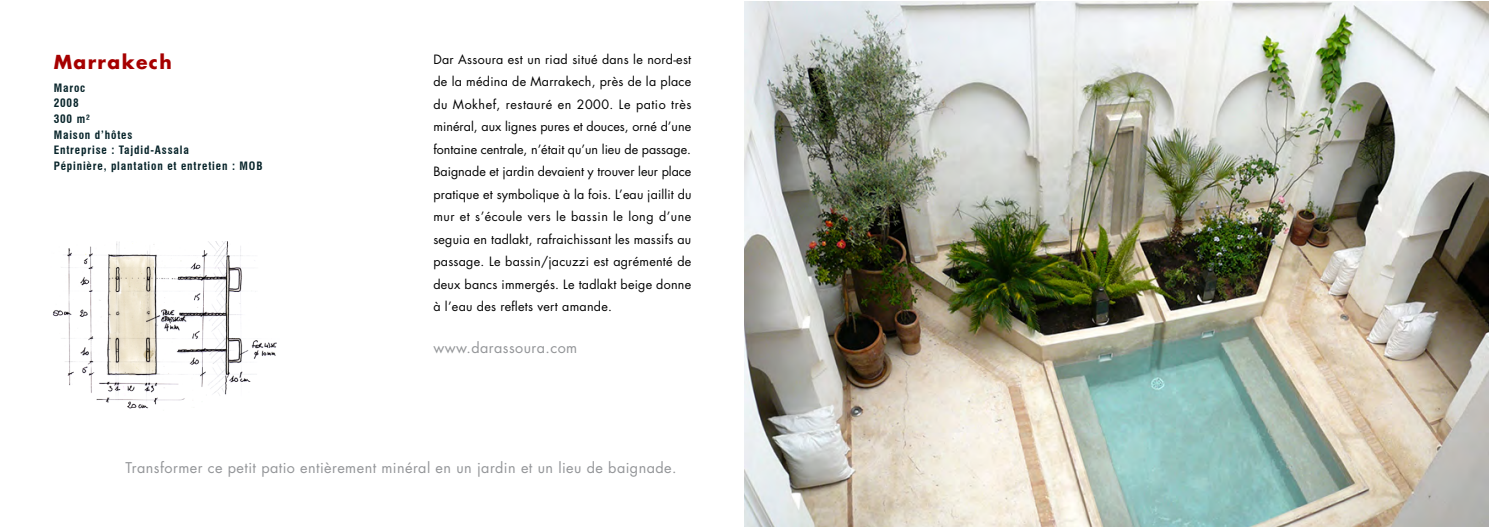
<style>
.page{position:relative;width:1489px;height:527px;background:#fff}
.page>*{position:absolute;margin:0;border:0;box-sizing:border-box;transform-origin:0 0}
.t1{font:700 18.75px "Futura Std";letter-spacing:.075em;color:#a60000}
.t2{font:14.38px "Futura Std";letter-spacing:.03em;color:#939598}
.t3{font:12.5px/22.5px "Futura Std";letter-spacing:.02em;color:#000;text-align:justify}
.t4{font:700 condensed 11.25px/15.6px "Swiss 721 BT";letter-spacing:.075em;color:#062329}
</style>
<div class="page">
<img style="left:53px;top:241px;width:224px;height:168px">
<img style="left:744px;top:1px;width:744px;height:525px">
<h1 class="t1" style="left:54px;top:50px;width:120px">Marrakech</h1>
<p class="t4" style="left:54px;top:80px;width:210px">Maroc<br>2008<br>300 m²<br>Maison d’hôtes<br>Entreprise : Tajdid-Assala<br>Pépinière, plantation et entretien : MOB</p>
<p class="t3" style="left:433px;top:48px;width:259px">Dar Assoura est un riad situé dans le nord-est de la médina de Marrakech, près de la place du Mokhef, restauré en 2000. Le patio très minéral, aux lignes pures et douces, orné d’une fontaine centrale, n’était qu’un lieu de passage.<br>Baignade et jardin devaient y trouver leur place pratique et symbolique à la fois. L’eau jaillit du mur et s’écoule vers le bassin le long d’une seguia en tadlakt, rafraichissant les massifs au passage. Le bassin/jacuzzi est agrémenté de deux bancs immergés. Le tadlakt beige donne à l’eau des reflets vert amande.</p>
<p class="t2" style="left:433px;top:338px;width:145px">www.darassoura.com</p>
<p class="t2" style="left:125px;top:458px;width:552px">Transformer ce petit patio entièrement minéral en un jardin et un lieu de baignade.</p>
</div>
